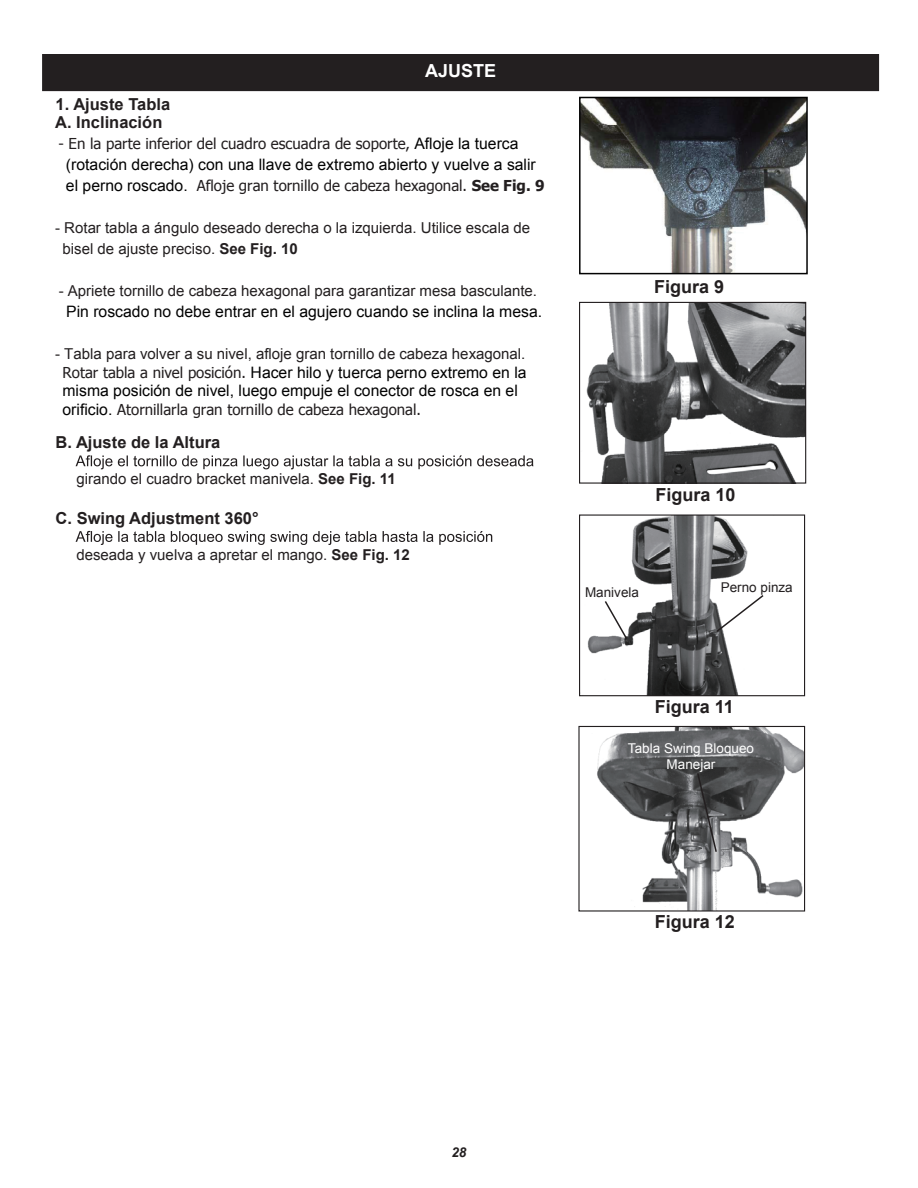
<style>
.page{position:relative;width:918px;height:1188px;background:#fff}
.page>*{position:absolute;margin:0;border:0;box-sizing:border-box;transform-origin:0 0}
.t1{font:700 18px "Arial";color:#231f20}
.t2{font:700 18px "Arial";color:#fff}
.t3{font:700 16.5px "Arial";color:#231f20}
.t4{font:15.75px/18.1px "Arial";color:#030303}
.t5{font:15px/21px "Arial";color:#231f20}
.t6{font:15px "Tahoma";color:#231f20}
.t7{font:13.5px/16.2px "Arial";color:#fff;text-align:center}
.t8{font:13.5px "Arial";color:#231f20}
.t9{font:italic 700 13.5px "Arial";color:#231f20}
.s1{font-family:"Arial";font-size:15.75px;color:#030303}
.s2{font-weight:700}
.s3{font-family:"Tahoma";font-size:15px;color:#231f20}
</style>
<div class="page">
<img style="left:597px;top:728px;width:206px;height:182px">
<div style="left:578px;top:726px;width:227px;height:186px;border:1px solid #231f20"></div>
<img style="left:587px;top:516px;width:161px;height:178px">
<div style="left:579px;top:514px;width:226px;height:182px;border:1px solid #231f20"></div>
<img style="left:586px;top:304px;width:218px;height:178px">
<div style="left:579px;top:302px;width:227px;height:182px;border:1px solid #231f20"></div>
<svg style="left:715px;top:593px;width:49px;height:41px"></svg>
<svg style="left:603px;top:599px;width:26px;height:42px"></svg>
<svg style="left:76px;top:455px;width:458px;height:14px"></svg>
<svg style="left:76px;top:531px;width:416px;height:14px"></svg>
<div style="left:43px;top:55px;width:835px;height:35px;background:#231f20"></div>
<div style="left:42px;top:54px;width:837px;height:37px;border:2px solid #231f20"></div>
<svg style="left:696px;top:772px;width:22px;height:82px;background:#545456"></svg>
<img style="left:582px;top:100px;width:223px;height:171px">
<div style="left:579px;top:97px;width:229px;height:177px;border:2px solid #030303"></div>
<p class="t3" style="left:56px;top:93px;width:116px">1. Ajuste Tabla</p>
<p class="t2" style="left:425px;top:59px;width:73px">AJUSTE</p>
<p class="t3" style="left:55px;top:112px;width:109px">A. Inclinación</p>
<p class="t6" style="left:58px;top:134px;width:462px">- En la parte inferior del cuadro escuadra de soporte, <span class="s1">Afloje la tuerca</span></p>
<p class="t4" style="left:66px;top:156px;width:471px">(rotación derecha) con una llave de extremo abierto y vuelve a salir</p>
<p class="t6" style="left:66px;top:176px;width:480px"><span class="s1">el perno roscado.</span> Afloje gran tornillo de cabeza hexagonal. <span class="s2">See Fig. 9</span></p>
<p class="t5" style="left:63px;top:218px;width:469px;text-indent:-7px">- Rotar tabla a ángulo deseado derecha o la izquierda. Utilice escala de bisel de ajuste preciso. <span class="s2">See Fig. 10</span></p>
<p class="t5" style="left:59px;top:281px;width:480px">- Apriete tornillo de cabeza hexagonal para garantizar mesa basculante.</p>
<p class="t4" style="left:66px;top:303px;width:477px">Pin roscado no debe entrar en el agujero cuando se inclina la mesa.</p>
<p class="t5" style="left:55px;top:344px;width:472px">- Tabla para volver a su nivel, afloje gran tornillo de cabeza hexagonal.</p>
<p class="t4" style="left:63px;top:364px;width:466px"><span class="s3">Rotar tabla a nivel posición.</span> Hacer hilo y tuerca perno extremo en la misma posición de nivel, luego empuje el conector de rosca en el</p>
<p class="t6" style="left:63px;top:399px;width:360px"><span class="s1">orificio.</span> Atornillarla gran tornillo de cabeza hexagonal.</p>
<p class="t3" style="left:56px;top:432px;width:166px">B. Ajuste de la Altura</p>
<p class="t5" style="left:76px;top:469px;width:321px">girando el cuadro bracket manivela. <span class="s2">See Fig. 11</span></p>
<p class="t3" style="left:56px;top:507px;width:205px">C. Swing Adjustment 360°</p>
<p class="t5" style="left:76px;top:544px;width:335px">deseada y vuelva a apretar el mango. <span class="s2">See Fig. 12</span></p>
<p class="t1" style="left:654px;top:275px;width:72px">Figura 9</p>
<p class="t1" style="left:655px;top:483px;width:82px">Figura 10</p>
<p class="t8" style="left:585px;top:583px;width:56px">Manivela</p>
<p class="t8" style="left:721px;top:579px;width:74px">Perno pinza</p>
<p class="t1" style="left:655px;top:695px;width:81px">Figura 11</p>
<p class="t7" style="left:628px;top:740px;width:128px">Tabla Swing Bloqueo<br>Manejar</p>
<p class="t1" style="left:655px;top:910px;width:82px">Figura 12</p>
<p class="t9" style="left:451px;top:1143px;width:17px">28</p>
</div>
